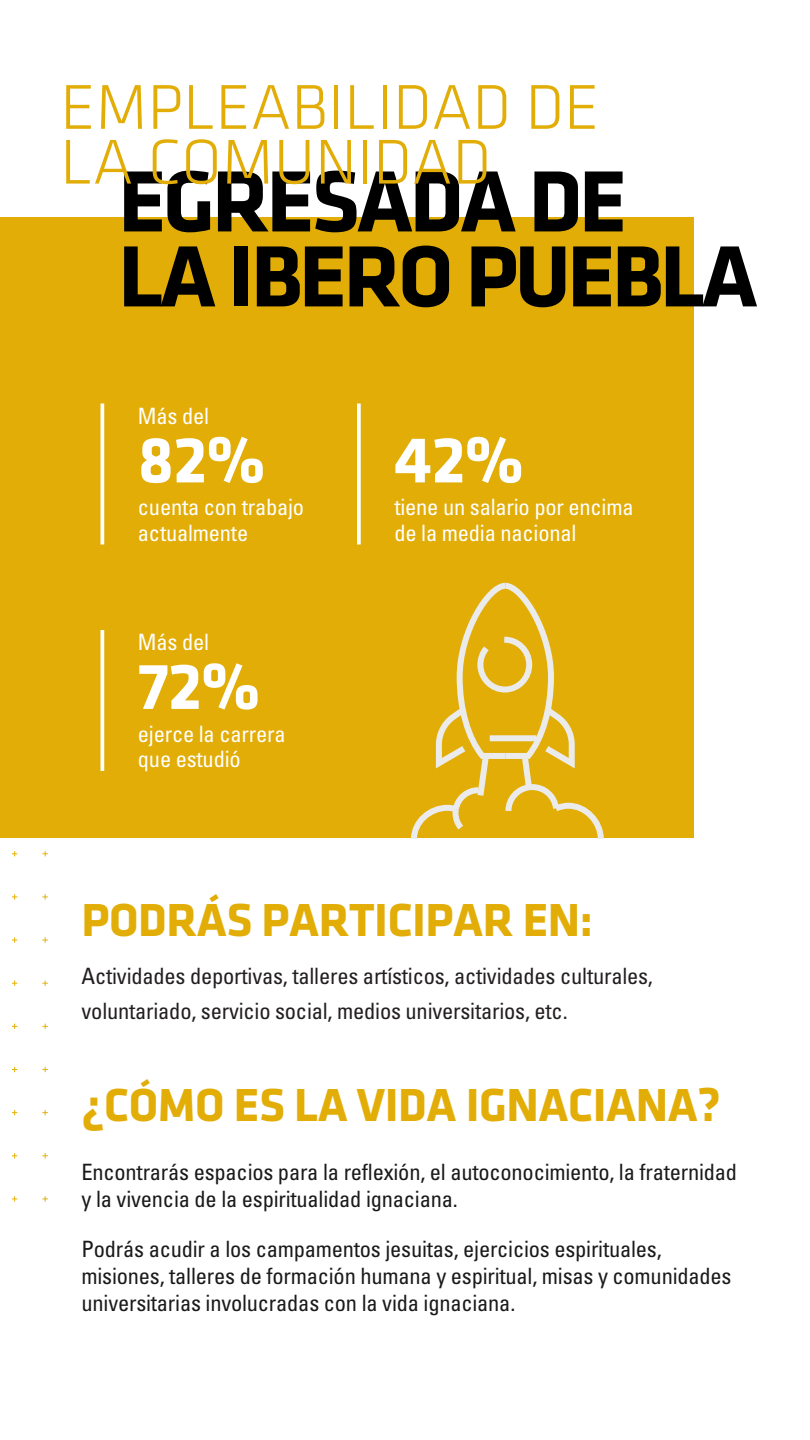
<style>
.page{position:relative;width:810px;height:1440px;background:#fff}
.page>*{position:absolute;margin:0;border:0;box-sizing:border-box;transform-origin:0 0}
.t1{font:700 90px/75px "Klavika";letter-spacing:-.04em;color:#000}
.t2{font:700 67.5px "Klavika";color:#fff}
.t3{font:65.55px/54.8px "Klavika Light OSF";color:#e2ad07}
.t4{font:700 48px "Klavika";letter-spacing:-.01em;color:#e2ad07}
.t5{font:condensed 22.5px/27px "Univers LT Std";letter-spacing:-.01em;color:#1a1a1a}
.t6{font:condensed 22.5px/34.5px "Univers LT Std";letter-spacing:-.01em;color:#231f20}
.t7{font:condensed 22.5px/25.5px "Univers LT Std";letter-spacing:-.01em;color:#fff}
</style>
<div class="page">
<svg style="left:42px;top:851px;width:6px;height:5px"></svg>
<svg style="left:42px;top:894px;width:6px;height:6px"></svg>
<svg style="left:42px;top:937px;width:6px;height:6px"></svg>
<svg style="left:42px;top:981px;width:6px;height:5px"></svg>
<svg style="left:42px;top:1024px;width:6px;height:5px"></svg>
<svg style="left:42px;top:1067px;width:6px;height:5px"></svg>
<svg style="left:42px;top:1110px;width:6px;height:5px"></svg>
<svg style="left:42px;top:1153px;width:6px;height:5px"></svg>
<svg style="left:42px;top:1196px;width:6px;height:6px"></svg>
<svg style="left:12px;top:851px;width:5px;height:5px"></svg>
<svg style="left:12px;top:894px;width:5px;height:6px"></svg>
<svg style="left:12px;top:937px;width:5px;height:6px"></svg>
<svg style="left:12px;top:981px;width:5px;height:5px"></svg>
<svg style="left:12px;top:1024px;width:5px;height:5px"></svg>
<svg style="left:12px;top:1067px;width:5px;height:5px"></svg>
<svg style="left:12px;top:1110px;width:5px;height:5px"></svg>
<svg style="left:12px;top:1153px;width:5px;height:5px"></svg>
<svg style="left:12px;top:1196px;width:5px;height:6px"></svg>
<div style="left:0;top:218px;width:694px;height:620px;background:#e2ad07"></div>
<svg style="left:100px;top:404px;width:4px;height:140px"></svg>
<svg style="left:357px;top:404px;width:4px;height:140px"></svg>
<svg style="left:100px;top:630px;width:4px;height:141px"></svg>
<svg style="left:411px;top:582px;width:193px;height:257px"></svg>
<h3 class="t3" style="left:60px;top:80px;width:540px">EMPLEABILIDAD DE<br>LA COMUNIDAD</h3>
<h1 class="t1" style="left:118px;top:164px;width:641px">EGRESADA DE<br>LA IBERO PUEBLA</h1>
<p class="t7" style="left:138px;top:403px;width:73px">Más del</p>
<h2 class="t2" style="left:138px;top:423px;width:129px">82%</h2>
<p class="t7" style="left:138px;top:494px;width:168px">cuenta con trabajo actualmente</p>
<p class="t7" style="left:138px;top:629px;width:73px">Más del</p>
<h2 class="t2" style="left:138px;top:649px;width:124px">72%</h2>
<p class="t7" style="left:138px;top:721px;width:149px">ejerce la carrera que estudió</p>
<h2 class="t2" style="left:394px;top:423px;width:131px">42%</h2>
<p class="t7" style="left:394px;top:494px;width:241px">tiene un salario por encima de la media nacional</p>
<h3 class="t4" style="left:82px;top:893px;width:513px">PODRÁS PARTICIPAR EN:</h3>
<p class="t6" style="left:82px;top:959px;width:573px">Actividades deportivas, talleres artísticos, actividades culturales, voluntariado, servicio social, medios universitarios, etc.</p>
<h3 class="t4" style="left:82px;top:1079px;width:641px">¿CÓMO ES LA VIDA IGNACIANA?</h3>
<p class="t5" style="left:82px;top:1158px;width:657px">Encontrarás espacios para la reflexión, el autoconocimiento, la fraternidad y la vivencia de la espiritualidad ignaciana.</p>
<p class="t5" style="left:82px;top:1235px;width:652px">Podrás acudir a los campamentos jesuitas, ejercicios espirituales, misiones, talleres de formación humana y espiritual, misas y comunidades universitarias involucradas con la vida ignaciana.</p>
</div>
